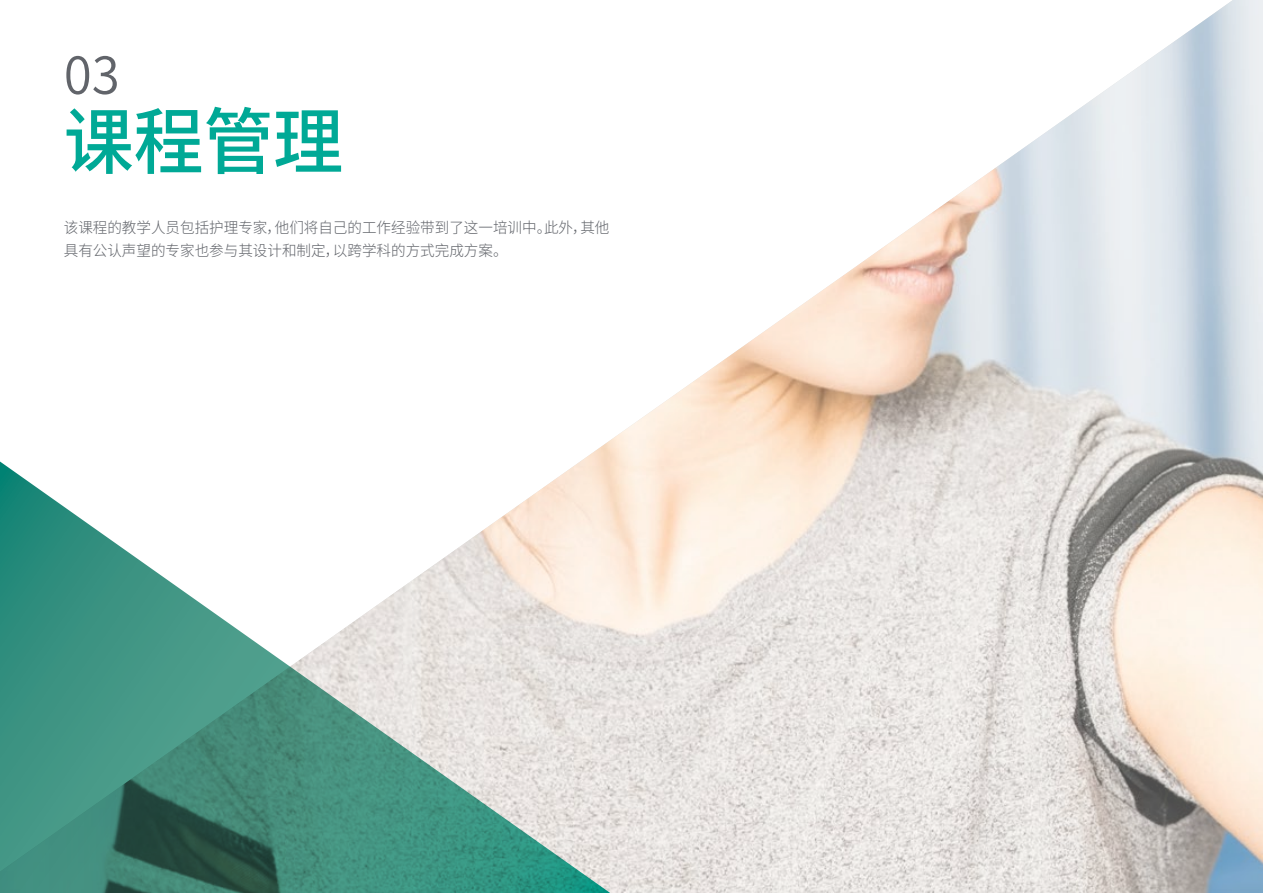
<style>
.page{position:relative;width:1263px;height:893px;background:#fff}
.page>*{position:absolute;margin:0;border:0;box-sizing:border-box;transform-origin:0 0}
.t1{font:500 72px "Source Han Sans CN";color:#00a996}
.t2{font:52.5px "Source Han Sans CN";color:#61646a}
.t3{font:300 15px/22.5px "Source Han Sans CN";color:#61646a}
</style>
<div class="page">
<img style="left:602px;top:0;width:661px;height:893px">
<svg style="left:0;top:446px;width:640px;height:447px"></svg>
<h2 class="t2" style="left:64px;top:45px;width:57px">03</h2>
<h1 class="t1" style="left:64px;top:101px;width:281px">课程管理</h1>
<p class="t3" style="left:64px;top:217px;width:547px">该课程的教学人员包括护理专家，他们将自己的工作经验带到了这一培训中。此外，其他具有公认声望的专家也参与其设计和制定，以跨学科的方式完成方案。</p>
</div>
